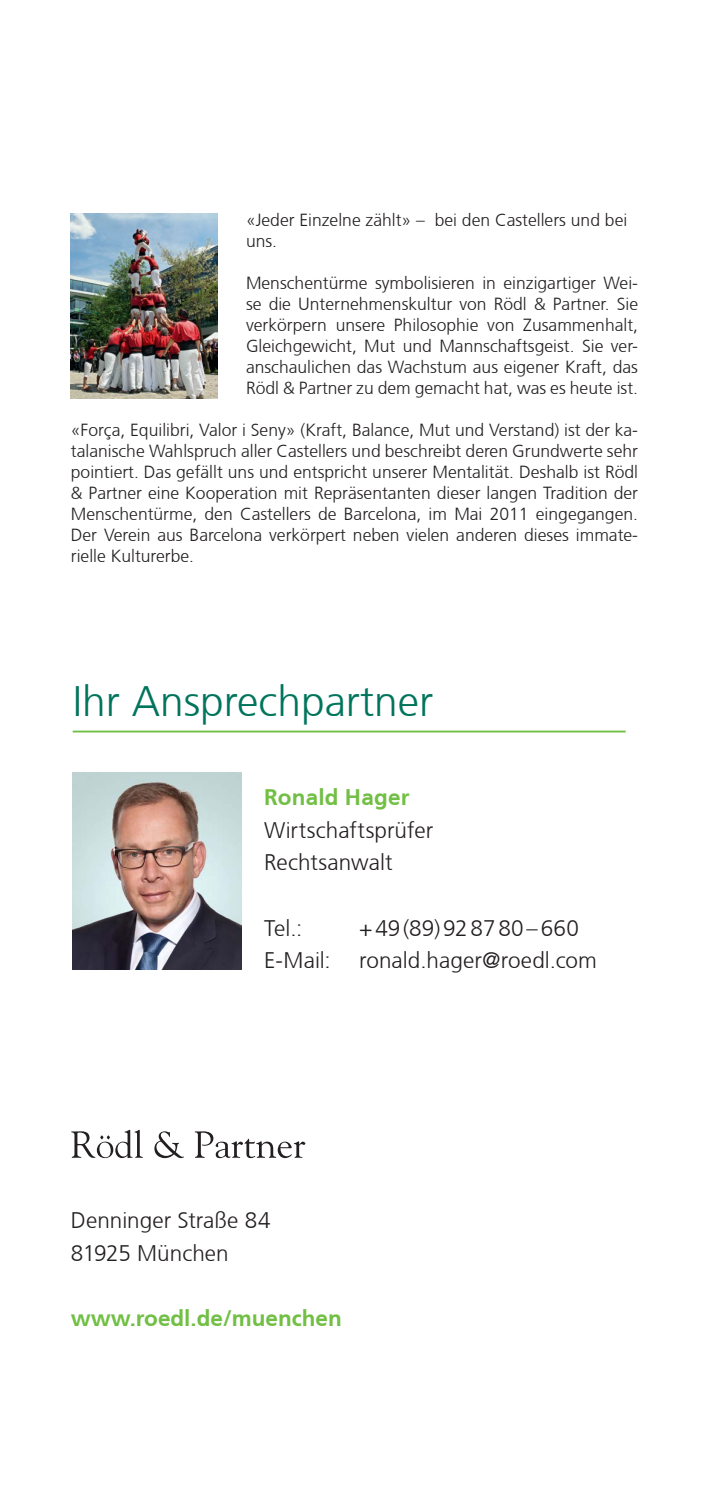
<style>
.page{position:relative;width:709px;height:1489px;background:#fff}
.page>*{position:absolute;margin:0;border:0;box-sizing:border-box;transform-origin:0 0}
.Headline{font:300 42.5px "Frutiger CE";color:#01745c}
.E1{font:300 22.5px "Frutiger CE";color:#231f20}
.Fließtext{font:300 22.5px "Frutiger CE";color:#231f20}
.Hervorhebung{font:700 22.5px "Frutiger CE";color:#71bf44}
.fließtext{font:300 22.5px "Frutiger CE";letter-spacing:.005em;color:#231f20}
.fließtext-2{font:700 22.5px "Frutiger CE";letter-spacing:.01em;color:#71bf44}
.t1{font:300 17.5px/21px "Frutiger CE";color:#231f20;text-align:justify}
</style>
<div class="page">
<img style="left:71px;top:213px;width:147px;height:185px">
<svg style="left:71px;top:1129px;width:72px;height:28px"></svg>
<svg style="left:154px;top:1131px;width:30px;height:26px"></svg>
<svg style="left:195px;top:1131px;width:110px;height:26px"></svg>
<hr style="left:73px;top:730px;width:552px;height:2px;background:#71bf44">
<img style="left:73px;top:772px;width:168px;height:197px">
<p class="t1" style="left:246px;top:209px;width:383px">«Jeder Einzelne zählt» – bei den Castellers und bei uns.</p>
<p class="t1" style="left:246px;top:272px;width:393px">Menschentürme symbolisieren in einzigartiger Wei&shy;se die Unternehmenskultur von Rödl &amp; Partner. Sie verkörpern unsere Philosophie von Zusammenhalt, Gleichgewicht, Mut und Mannschaftsgeist. Sie ver&shy;anschaulichen das Wachstum aus eigener Kraft, das Rödl &amp; Partner zu dem gemacht hat, was es heute ist.</p>
<p class="t1" style="left:71px;top:419px;width:568px">«Força, Equilibri, Valor i Seny» (Kraft, Balance, Mut und Verstand) ist der ka&shy;talanische Wahlspruch aller Castellers und beschreibt deren Grundwerte sehr pointiert. Das gefällt uns und entspricht unserer Mentalität. Deshalb ist Rödl &amp; Partner eine Kooperation mit Repräsentanten dieser langen Tradition der Menschentürme, den Castellers de Barcelona, im Mai 2011 eingegangen.<br>Der Verein aus Barcelona verkörpert neben vielen anderen dieses immate&shy;rielle Kulturerbe.</p>
<p class="Headline" style="left:73px;top:677px;width:362px">Ihr Ansprechpartner</p>
<p class="fließtext-2" style="left:264px;top:784px;width:147px">Ronald Hager</p>
<p class="fließtext" style="left:264px;top:817px;width:171px">Wirtschaftsprüfer</p>
<p class="E1" style="left:264px;top:849px;width:130px">Rechtsanwalt</p>
<p class="E1" style="left:264px;top:914px;width:40px">Tel.:</p>
<p class="E1" style="left:359px;top:914px;width:221px">+49(89)928780–660</p>
<p class="E1" style="left:264px;top:947px;width:68px">E-Mail:</p>
<p class="E1" style="left:359px;top:947px;width:239px">ronald.hager@roedl.com</p>
<p class="Fließtext" style="left:71px;top:1207px;width:201px">Denninger Straße 84</p>
<p class="Fließtext" style="left:71px;top:1239px;width:159px">81925 München</p>
<p class="Hervorhebung" style="left:71px;top:1304px;width:272px">www.roedl.de/muenchen</p>
</div>
